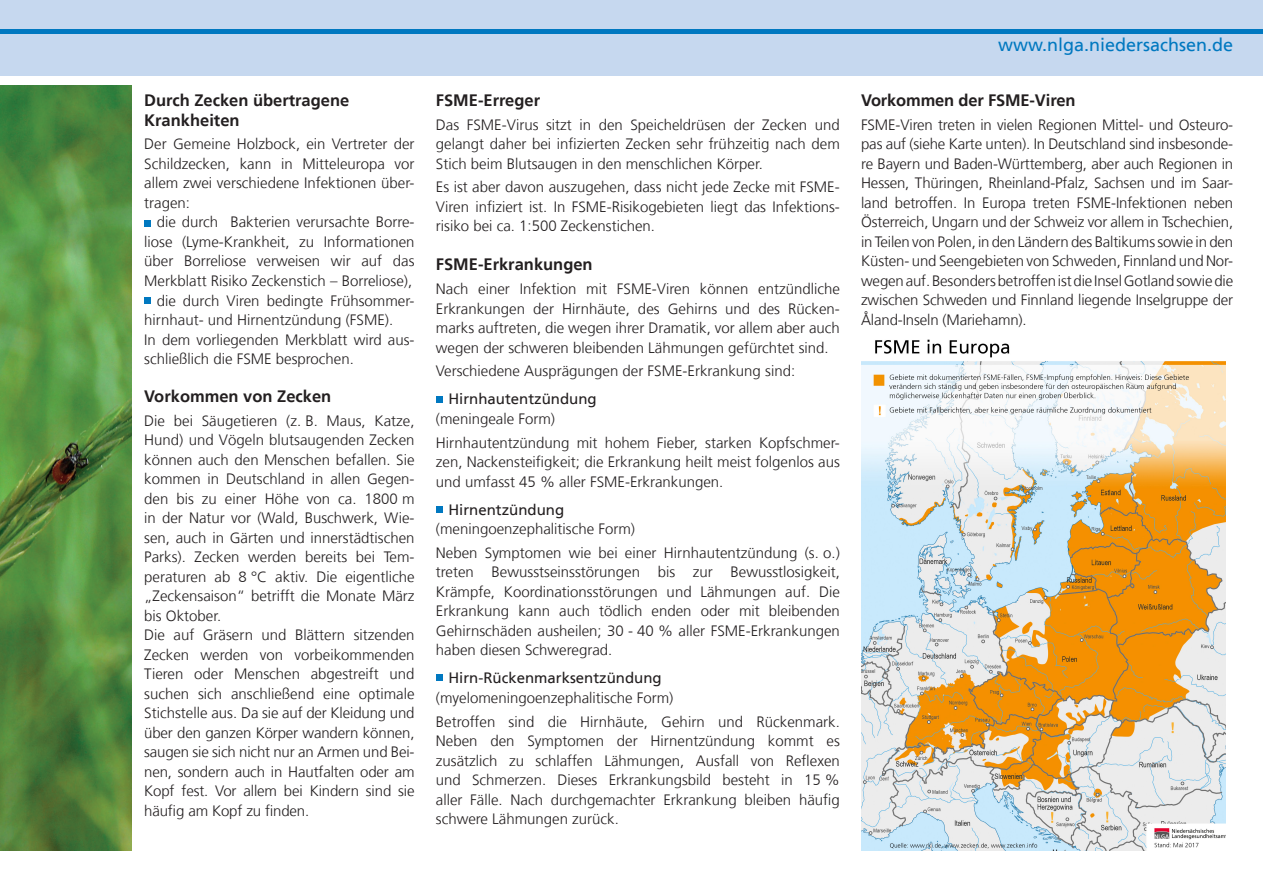
<style>
.page{position:relative;width:1263px;height:893px;background:#fff}
.page>*{position:absolute;margin:0;border:0;box-sizing:border-box;transform-origin:0 0}
.t1{font:18px "NDS Frutiger";color:#0078c0}
.t2{font:700 16.5px/19.8px "NDS Frutiger";color:#231f20}
.t3{font:300 15px/19.5px "NDS Frutiger";color:#231f20;text-align:justify}
.t4{font:15px "NDS Frutiger";color:#231f20}
</style>
<div class="page">
<div style="left:0;top:0;width:1263px;height:76px;background:#c6d8ef"></div>
<hr style="left:0;top:30px;width:1263px;height:4px;background:#0078c0">
<svg style="left:145px;top:220px;width:6px;height:6px"></svg>
<svg style="left:145px;top:298px;width:6px;height:6px"></svg>
<div style="left:436px;top:507px;width:7px;height:6px;background:#0078c0"></div>
<div style="left:436px;top:396px;width:7px;height:6px;background:#0078c0"></div>
<div style="left:436px;top:674px;width:7px;height:7px;background:#0078c0"></div>
<img style="left:0;top:85px;width:132px;height:765px">
<img style="left:861px;top:339px;width:364px;height:511px">
<p class="t2" style="left:144px;top:90px;width:207px">Durch Zecken übertragene<br>Krankheiten</p>
<p class="t3" style="left:144px;top:135px;width:272px">Der Gemeine Holzbock, ein Vertreter der Schildzecken, kann in Mitteleuropa vor allem zwei verschiedene Infektionen über&shy;tragen:</p>
<p class="t3" style="left:144px;top:213px;width:272px;text-indent:13px">die durch Bakterien verursachte Borre&shy;liose (Lyme-Krankheit, zu Informationen über Borreliose verweisen wir auf das Merkblatt Risiko Zeckenstich – Borreliose),</p>
<p class="t3" style="left:144px;top:291px;width:272px;text-indent:13px">die durch Viren bedingte Frühsommer&shy;hirnhaut- und Hirnentzündung (FSME).</p>
<p class="t3" style="left:144px;top:330px;width:272px">In dem vorliegenden Merkblatt wird aus&shy;schließlich die FSME besprochen.</p>
<p class="t2" style="left:144px;top:386px;width:189px">Vorkommen von Zecken</p>
<p class="t3" style="left:144px;top:411px;width:272px">Die bei Säugetieren (z. B. Maus, Katze, Hund) und Vögeln blutsaugenden Zecken können auch den Menschen befallen. Sie kommen in Deutschland in allen Gegen&shy;den bis zu einer Höhe von ca. 1800 m in der Natur vor (Wald, Buschwerk, Wie&shy;sen, auch in Gärten und innerstädtischen Parks). Zecken werden bereits bei Tem&shy;peraturen ab 8 °C aktiv. Die eigentliche „Zeckensaison“ betrifft die Monate März bis Oktober.</p>
<p class="t3" style="left:144px;top:625px;width:272px">Die auf Gräsern und Blättern sitzenden Zecken werden von vorbeikommenden Tieren oder Menschen abgestreift und suchen sich anschließend eine optimale Stichstelle aus. Da sie auf der Kleidung und über den ganzen Körper wandern können, saugen sie sich nicht nur an Armen und Bei&shy;nen, sondern auch in Hautfalten oder am Kopf fest. Vor allem bei Kindern sind sie häufig am Kopf zu finden.</p>
<p class="t2" style="left:436px;top:90px;width:106px">FSME-Erreger</p>
<p class="t3" style="left:436px;top:115px;width:405px">Das FSME-Virus sitzt in den Speicheldrüsen der Zecken und gelangt daher bei infizierten Zecken sehr frühzeitig nach dem Stich beim Blutsaugen in den menschlichen Körper.</p>
<p class="t3" style="left:436px;top:178px;width:405px">Es ist aber davon auszugehen, dass nicht jede Zecke mit FSME-Viren infiziert ist. In FSME-Risikogebieten liegt das Infektions&shy;risiko bei ca. 1:500 Zeckenstichen.</p>
<p class="t2" style="left:436px;top:255px;width:158px">FSME-Erkrankungen</p>
<p class="t3" style="left:436px;top:279px;width:405px">Nach einer Infektion mit FSME-Viren können entzündliche Erkrankungen der Hirnhäute, des Gehirns und des Rücken&shy;marks auftreten, die wegen ihrer Dramatik, vor allem aber auch wegen der schweren bleibenden Lähmungen gefürchtet sind.</p>
<p class="t3" style="left:436px;top:362px;width:361px">Verschiedene Ausprägungen der FSME-Erkrankung sind:</p>
<p class="t4" style="left:448px;top:390px;width:150px">Hirnhautentzündung</p>
<p class="t3" style="left:436px;top:409px;width:121px">(meningeale Form)</p>
<p class="t3" style="left:436px;top:433px;width:405px">Hirnhautentzündung mit hohem Fieber, starken Kopfschmer&shy;zen, Nackensteifigkeit; die Erkrankung heilt meist folgenlos aus und umfasst 45 % aller FSME-Erkrankungen.</p>
<p class="t4" style="left:448px;top:501px;width:117px">Hirnentzündung</p>
<p class="t3" style="left:436px;top:519px;width:201px">(meningoenzephalitische Form)</p>
<p class="t3" style="left:436px;top:543px;width:405px">Neben Symptomen wie bei einer Hirnhautentzündung (s. o.) treten Bewusstseinsstörungen bis zur Bewusstlosigkeit, Krämpfe, Koordinationsstörungen und Lähmungen auf. Die Erkrankung kann auch tödlich enden oder mit bleibenden Gehirnschäden ausheilen; 30 - 40 % aller FSME-Erkrankungen haben diesen Schweregrad.</p>
<p class="t4" style="left:448px;top:669px;width:215px">Hirn-Rückenmarksentzündung</p>
<p class="t3" style="left:436px;top:688px;width:239px">(myelomeningoenzephalitische Form)</p>
<p class="t3" style="left:436px;top:712px;width:405px">Betroffen sind die Hirnhäute, Gehirn und Rückenmark.<br>Neben den Symptomen der Hirnentzündung kommt es zusätzlich zu schlaffen Lähmungen, Ausfall von Reflexen und Schmerzen. Dieses Erkrankungsbild besteht in 15 % aller Fälle. Nach durchgemachter Erkrankung bleiben häufig schwere Lähmungen zurück.</p>
<p class="t1" style="left:998px;top:34px;width:237px">www.nlga.niedersachsen.de</p>
<p class="t2" style="left:861px;top:90px;width:216px">Vorkommen der FSME-Viren</p>
<p class="t3" style="left:861px;top:115px;width:374px">FSME-Viren treten in vielen Regionen Mittel- und Osteuro&shy;pas auf (siehe Karte unten). In Deutschland sind insbesonde&shy;re Bayern und Baden-Württemberg, aber auch Regionen in Hessen, Thüringen, Rheinland-Pfalz, Sachsen und im Saar&shy;land betroffen. In Europa treten FSME-Infektionen neben Österreich, Ungarn und der Schweiz vor allem in Tschechien, in Teilen von Polen, in den Ländern des Baltikums sowie in den Küsten- und Seengebieten von Schweden, Finnland und Nor&shy;wegen auf. Besonders betroffen ist die Insel Gotland sowie die zwischen Schweden und Finnland liegende Inselgruppe der Åland-Inseln (Mariehamn).</p>
</div>
